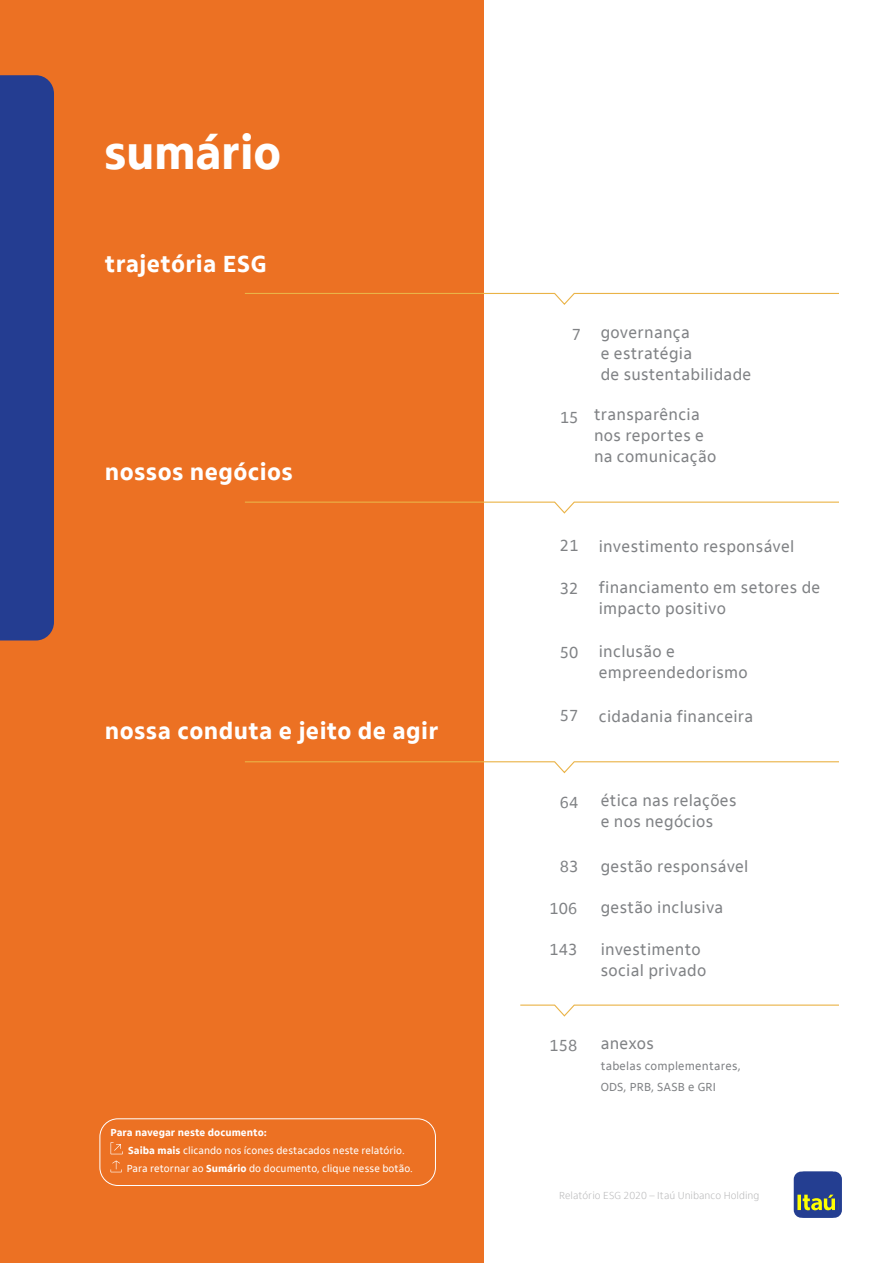
<style>
.page{position:relative;width:893px;height:1263px;background:#fff}
.page>*{position:absolute;margin:0;border:0;box-sizing:border-box;transform-origin:0 0}
.t1{font:800 48px "Itau Display";letter-spacing:.015em;color:#fff}
.t2{font:800 24px "Itau Text";letter-spacing:.015em;color:#fff}
.t3{font:16.5px/21px "Itau Text";letter-spacing:.015em;color:#808285}
.t4{font:12px "Itau Text";letter-spacing:.015em;color:#808285}
.t5{font:10.5px/18px "Itau Text";color:#fff}
.t6{font:300 10.5px "Itau Text";color:#b9b9ba}
.s1{font-weight:800}
</style>
<div class="page">
<div style="left:797px;top:1171px;width:45px;height:47px;background:#243e91;border-radius:8px"></div>
<div style="left:0;top:0;width:483px;height:1263px;background:#ec7123"></div>
<div style="left:794px;top:1171px;width:45px;height:47px;background:#243e91;border-radius:8px"></div>
<svg style="left:797px;top:1195px;width:38px;height:15px"></svg>
<div style="left:0;top:75px;width:54px;height:565px;background:#243d91"></div>
<svg style="left:245px;top:292px;width:594px;height:14px"></svg>
<svg style="left:245px;top:501px;width:594px;height:13px"></svg>
<svg style="left:245px;top:761px;width:594px;height:13px"></svg>
<svg style="left:520px;top:1004px;width:319px;height:13px"></svg>
<svg style="left:111px;top:1142px;width:12px;height:12px"></svg>
<svg style="left:111px;top:1160px;width:11px;height:12px"></svg>
<div style="left:100px;top:1118px;width:336px;height:68px;border:1px solid #fff;border-radius:18px"></div>
<p class="t1" style="left:105px;top:125px;width:178px">sumário</p>
<p class="t2" style="left:105px;top:250px;width:163px">trajetória ESG</p>
<p class="t2" style="left:105px;top:458px;width:190px">nossos negócios</p>
<p class="t2" style="left:105px;top:717px;width:335px">nossa conduta e jeito de agir</p>
<p class="t5" style="left:127px;top:1124px;width:288px;text-indent:-16px"><span class="s1">Para navegar neste documento:<br>Saiba mais</span> clicando nos ícones destacados neste relatório.<br>Para retornar ao <span class="s1">Sumário</span> do documento, clique nesse botão.</p>
<p class="t3" style="left:572px;top:324px;width:11px">7</p>
<p class="t3" style="left:560px;top:407px;width:20px">15</p>
<p class="t3" style="left:601px;top:322px;width:152px">governança<br>e estratégia<br>de sustentabilidade</p>
<p class="t3" style="left:594px;top:404px;width:107px">transparência</p>
<p class="t3" style="left:594px;top:425px;width:124px">nos reportes e na comunicação</p>
<p class="t3" style="left:560px;top:535px;width:20px">21</p>
<p class="t3" style="left:599px;top:536px;width:197px">investimento responsável</p>
<p class="t3" style="left:560px;top:578px;width:20px">32</p>
<p class="t3" style="left:599px;top:577px;width:223px">f nanciamento em setores de impacto positivo</p>
<p class="t3" style="left:560px;top:642px;width:20px">50</p>
<p class="t3" style="left:560px;top:705px;width:20px">57</p>
<p class="t3" style="left:599px;top:641px;width:78px">inclusão e</p>
<p class="t3" style="left:599px;top:662px;width:150px">empreendedorismo</p>
<p class="t3" style="left:599px;top:706px;width:156px">cidadania financeira</p>
<p class="t3" style="left:560px;top:792px;width:20px">64</p>
<p class="t3" style="left:560px;top:856px;width:20px">83</p>
<p class="t3" style="left:549px;top:898px;width:30px">106</p>
<p class="t3" style="left:549px;top:939px;width:30px">143</p>
<p class="t3" style="left:601px;top:790px;width:137px">ética nas relações</p>
<p class="t3" style="left:601px;top:811px;width:114px">e nos negócios</p>
<p class="t3" style="left:601px;top:856px;width:149px">gestão responsável</p>
<p class="t3" style="left:601px;top:897px;width:124px">gestão inclusiva</p>
<p class="t3" style="left:601px;top:939px;width:107px">investimento social privado</p>
<p class="t3" style="left:549px;top:1035px;width:30px">158</p>
<p class="t3" style="left:601px;top:1033px;width:55px">anexos</p>
<p class="t4" style="left:601px;top:1059px;width:142px">tabelas complementares,</p>
<p class="t4" style="left:601px;top:1080px;width:117px">ODS, PRB, SASB e GRI</p>
<p class="t6" style="left:559px;top:1189px;width:202px">Relatório ESG 2020 – Itaú Unibanco Holding</p>
</div>
